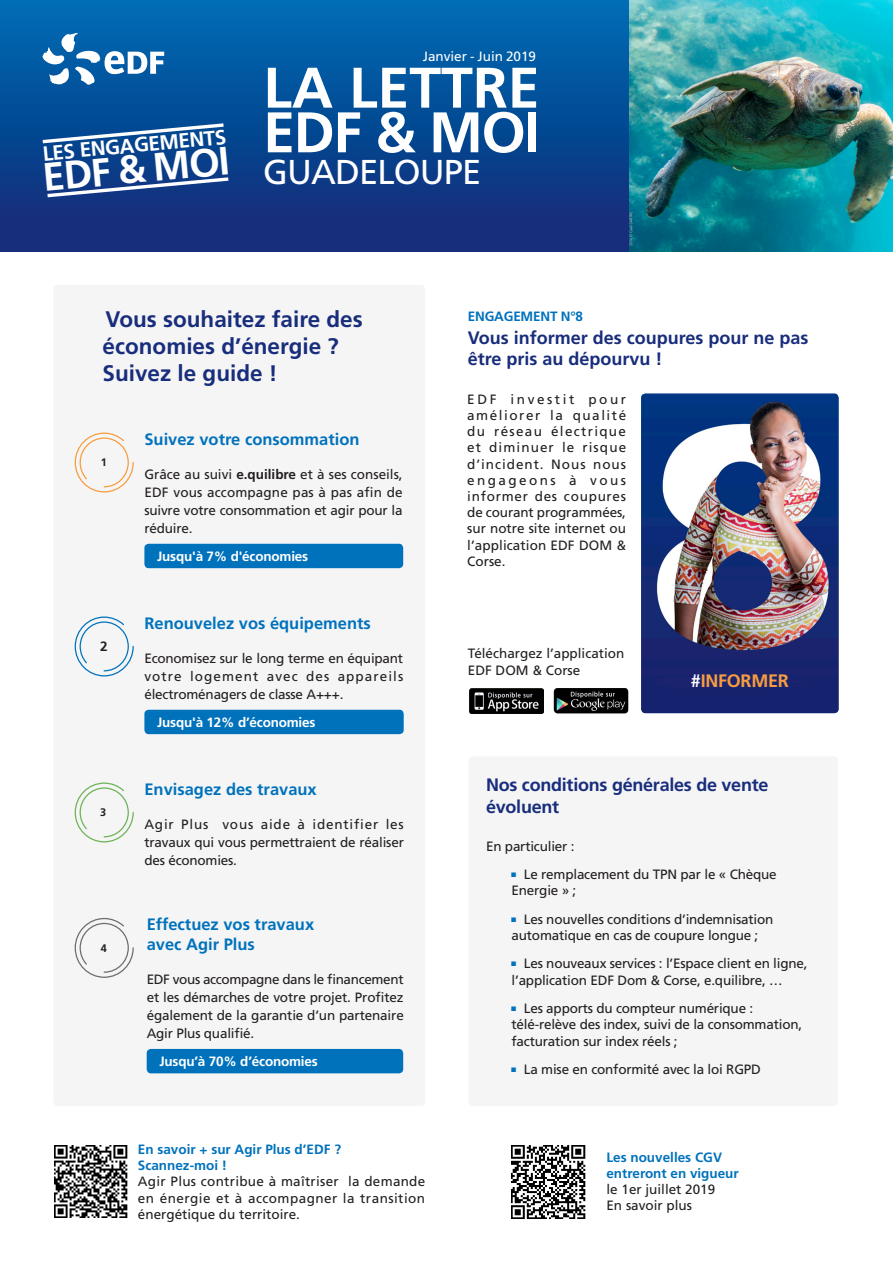
<style>
.page{position:relative;width:893px;height:1263px;background:#fff}
.page>*{position:absolute;margin:0;border:0;box-sizing:border-box;transform-origin:0 0}
.t1{font:700 57.15px "Frutiger LT Std";color:#fff}
.t2{font:700 39.6px "Frutiger LT Std";color:#fff}
.t3{font:34.5px "Frutiger LT Std";letter-spacing:-.025em;color:#fff}
.t4{font:700 22.5px/27px "Frutiger LT Std";color:#182d7c}
.t5{font:700 20.7px "Frutiger LT Std";color:#fff}
.t6{font:700 18px/21.6px "Frutiger LT Std";color:#182d7c}
.t7{font:700 18px "Frutiger LT Std";letter-spacing:-.015em;color:#f89c3f}
.t8{font:700 16.5px "Frutiger LT Std";color:#0072bc}
.t9{font:13.5px/16.2px "Frutiger LT Std";letter-spacing:-.015em;color:#231f20;text-align:justify}
.t10{font:700 13.5px "Frutiger LT Std";color:#0072bc}
.t11{font:700 13.5px "Frutiger LT Std";letter-spacing:-.015em;color:#fff}
.texte{font:13.5px "Frutiger LT Std";color:#fff}
.t12{font:700 13.5px "Frutiger LT Std";color:#231f20}
.t13{font:700 10.95px "Frutiger LT Std";color:#231f20}
.s1{font-weight:700}
.s2{color:#fff}
.s3{font-family:"Andale Mono";font-size:7.5px;color:#0072bc}
</style>
<div class="page">
<div style="left:0;top:0;width:893px;height:251px;background:linear-gradient(to bottom,#006cb4,#152774)"></div>
<img style="left:629px;top:0;width:264px;height:251px">
<svg style="left:43px;top:33px;width:121px;height:52px"></svg>
<svg style="left:43px;top:123px;width:181px;height:20px;background:#2c66a3"></svg>
<svg style="left:47px;top:177px;width:181px;height:20px;background:#375898"></svg>
<div style="left:53px;top:285px;width:372px;height:821px;background:#f5f5f6;border-radius:4px"></div>
<div style="left:468px;top:756px;width:370px;height:350px;background:#f5f5f6;border-radius:4px"></div>
<img style="left:641px;top:394px;width:197px;height:319px">
<img style="left:469px;top:688px;width:75px;height:25px">
<img style="left:554px;top:688px;width:75px;height:25px">
<div style="left:144px;top:544px;width:259px;height:24px;background:#0072bc;border-radius:4px"></div>
<svg style="left:75px;top:432px;width:59px;height:60px"></svg>
<img style="left:54px;top:1145px;width:73px;height:73px">
<div style="left:144px;top:710px;width:260px;height:24px;background:#0072bc;border-radius:4px"></div>
<svg style="left:75px;top:616px;width:59px;height:60px"></svg>
<div style="left:147px;top:1049px;width:256px;height:24px;background:#0072bc;border-radius:4px"></div>
<svg style="left:75px;top:918px;width:59px;height:60px"></svg>
<svg style="left:75px;top:782px;width:59px;height:60px"></svg>
<img style="left:511px;top:1145px;width:74px;height:74px">
<p class="t5" style="left:42px;top:141px;width:186px;rotate:-5deg">LES ENGAGEMENTS</p>
<p class="t2" style="left:41px;top:154px;width:189px;rotate:-5deg">EDF &amp; MOI</p>
<p class="texte" style="left:423px;top:49px;width:115px">Janvier - Juin 2019</p>
<p class="t1" style="left:263px;top:54px;width:278px">LA LETTRE</p>
<p class="t1" style="left:263px;top:99px;width:279px">EDF &amp; MOI</p>
<p class="t3" style="left:263px;top:152px;width:220px">GUADELOUPE</p>
<p class="t4" style="left:106px;top:306px;width:259px">Vous souhaitez faire des</p>
<p class="t10" style="left:468px;top:308px;width:117px">ENGAGEMENT N°8</p>
<p class="t4" style="left:103px;top:333px;width:238px">économies d’énergie ?<br>Suivez le guide !</p>
<p class="t6" style="left:468px;top:327px;width:342px">Vous informer des coupures pour ne pas être pris au dépourvu !</p>
<p class="t13" style="left:101px;top:456px;width:8px">1</p>
<p class="t12" style="left:100px;top:639px;width:9px">2</p>
<p class="t13" style="left:100px;top:806px;width:8px">3</p>
<p class="t13" style="left:101px;top:941px;width:8px">4</p>
<p class="t8" style="left:144px;top:429px;width:217px">Suivez votre consommation</p>
<p class="t9" style="left:144px;top:465px;width:260px;line-height:18px">Grâce au suivi <span class="s1">e.quilibre</span> et à ses conseils, EDF vous accompagne pas à pas afin de suivre votre consommation et agir pour la réduire.</p>
<p class="t11" style="left:157px;top:548px;width:153px">Jusqu'à 7% d'économies</p>
<p class="t8" style="left:144px;top:613px;width:228px">Renouvelez vos équipements</p>
<p class="t9" style="left:144px;top:649px;width:260px;line-height:18px">Economisez sur le long terme en équipant votre logement avec des appareils électroménagers de classe A+++.</p>
<p class="t11" style="left:157px;top:714px;width:160px">Jusqu'à 12% d’économies</p>
<p class="t8" style="left:144px;top:779px;width:174px">Envisagez des travaux</p>
<p class="t9" style="left:144px;top:815px;width:261px;line-height:18px">Agir Plus vous aide à identifier les travaux qui vous permettraient de réaliser des économies.</p>
<p class="t8" style="left:147px;top:915px;width:169px">Effectuez vos travaux</p>
<p class="t8" style="left:147px;top:935px;width:110px">avec Agir Plus</p>
<p class="t9" style="left:147px;top:971px;width:259px;line-height:18px">EDF vous accompagne dans le financement et les démarches de votre projet. Profitez également de la garantie d’un partenaire Agir Plus qualifié.</p>
<p class="t11" style="left:159px;top:1053px;width:160px">Jusqu’à 70% d’économies</p>
<p class="t10" style="left:138px;top:1141px;width:205px">En savoir + sur Agir Plus d’EDF ?</p>
<p class="t10" style="left:138px;top:1157px;width:91px">Scannez-moi !</p>
<p class="t9" style="left:138px;top:1174px;width:289px">Agir Plus contribue à maîtriser la demande en énergie et à accompagner la transition énergétique du territoire.</p>
<p class="t9" style="left:467px;top:391px;width:160px">EDF investit pour améliorer la qualité du réseau électrique et diminuer le risque d’incident. Nous nous engageons à vous informer des coupures de courant programmées, sur notre site internet ou l’application EDF DOM &amp; Corse.</p>
<p class="t9" style="left:468px;top:646px;width:158px">Téléchargez l’application</p>
<p class="t9" style="left:468px;top:662px;width:114px">EDF DOM &amp; Corse</p>
<p class="t7" style="left:691px;top:671px;width:99px"><span class="s2">#</span>INFORMER</p>
<p class="t6" style="left:486px;top:774px;width:284px">Nos conditions générales de vente évoluent</p>
<p class="t9" style="left:486px;top:838px;width:90px">En particulier :</p>
<p class="t9" style="left:512px;top:866px;width:267px"><span class="s3">■</span> Le remplacement du TPN par le « Chèque<br>Energie » ;</p>
<p class="t9" style="left:512px;top:911px;width:263px"><span class="s3">■</span> Les nouvelles conditions d’indemnisation automatique en cas de coupure longue ;</p>
<p class="t9" style="left:512px;top:956px;width:297px"><span class="s3">■</span> Les nouveaux services : l’Espace client en ligne, l’application EDF Dom &amp; Corse, e.quilibre, …</p>
<p class="t9" style="left:512px;top:1000px;width:292px;text-align:left"><span class="s3">■</span> Les apports du compteur numérique : télé-relève des index, suivi de la consommation, facturation sur index réels ;</p>
<p class="t9" style="left:512px;top:1061px;width:251px"><span class="s3">■</span> La mise en conformité avec la loi RGPD</p>
<p class="t10" style="left:606px;top:1149px;width:117px">Les nouvelles CGV</p>
<p class="t10" style="left:606px;top:1165px;width:134px">entreront en vigueur</p>
<p class="t9" style="left:606px;top:1181px;width:110px">le 1er juillet 2019</p>
<p class="t9" style="left:606px;top:1197px;width:87px">En savoir plus</p>
</div>
